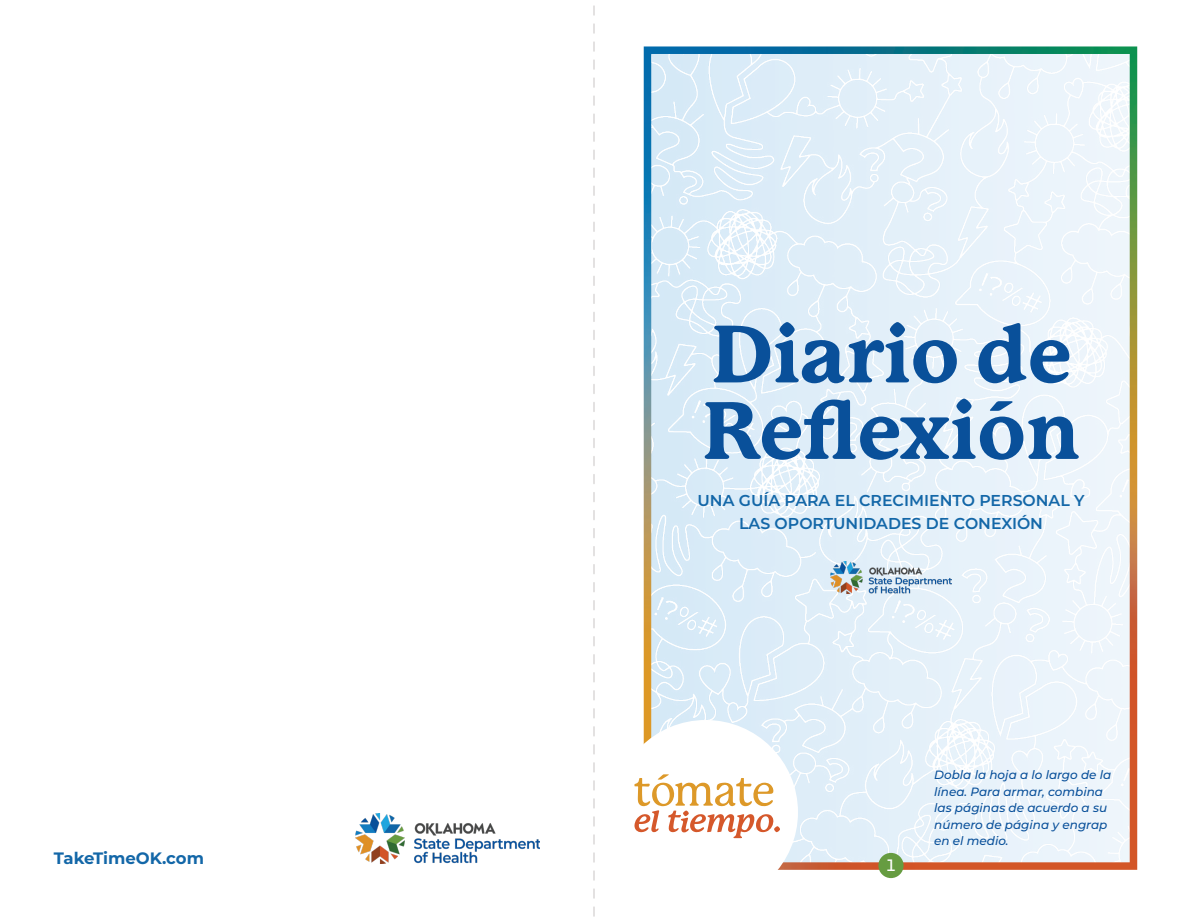
<style>
.page{position:relative;width:1188px;height:918px;background:#fff}
.page>*{position:absolute;margin:0;border:0;box-sizing:border-box;transform-origin:0 0}
.t1{font:800 79.5px/76.5px "P22 Mackinac Pro";color:#09509a}
.t2{font:700 16.5px "Montserrat";color:#1367a8}
.t3{font:500 16.5px "Montserrat";color:#fff}
.t4{font:600 15.75px/22.5px "Montserrat";color:#1367a8;text-align:center}
.t5{font:italic 500 12px/16.5px "Montserrat";color:#09509a}
</style>
<div class="page">
<img style="left:644px;top:46px;width:493px;height:824px">
<img style="left:355px;top:814px;width:185px;height:49px">
<svg style="left:593px;top:5px;width:2px;height:912px"></svg>
<img style="left:830px;top:562px;width:122px;height:32px">
<div style="left:614px;top:720px;width:184px;height:184px;background:#fff;border-radius:50%"></div>
<div style="left:878px;top:853px;width:26px;height:25px;background:#669c41;border-radius:50%"></div>
<svg style="left:634px;top:774px;width:146px;height:64px"></svg>
<p class="t2" style="left:54px;top:846px;width:152px">TakeTimeOK.com</p>
<p class="t1" style="left:702px;top:317px;width:380px">Diario de<br>Reflexión</p>
<p class="t4" style="left:698px;top:489px;width:389px">UNA GUÍA PARA EL CRECIMIENTO PERSONAL Y<br>LAS OPORTUNIDADES DE CONEXIÓN</p>
<p class="t3" style="left:885px;top:854px;width:13px">1</p>
<p class="t5" style="left:934px;top:766px;width:179px">Dobla la hoja a lo largo de la línea. Para armar, combina las páginas de acuerdo a su número de página y engrap en el medio.</p>
</div>
